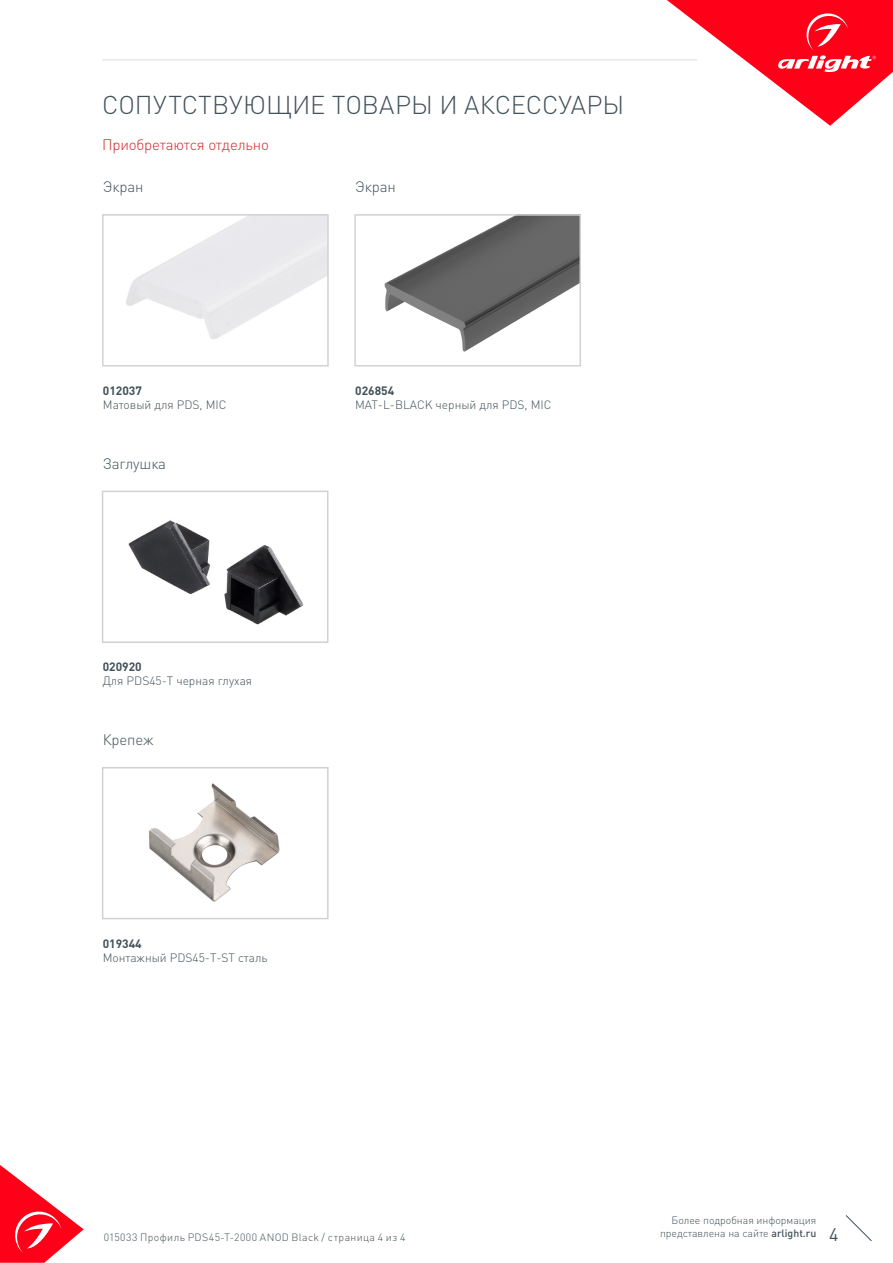
<style>
.page{position:relative;width:893px;height:1263px;background:#fff}
.page>*{position:absolute;margin:0;border:0;box-sizing:border-box;transform-origin:0 0}
.t1{font:300 25.5px "DIN Pro";color:#425159}
.t2{font:18px "DIN Pro";color:#425159}
.t3{font:300 15px "DIN Pro";letter-spacing:-.01em;color:#425159}
.t4{font:300 15px "DIN Pro";letter-spacing:-.01em;color:#d5262a}
.t5{font:300 12px "DIN Pro";color:#425159}
.t6{font:700 12px "DIN Pro";color:#425159}
.t7{font:300 10.5px "DIN Pro";color:#425159}
.t8{font:300 10.5px "DIN Pro";letter-spacing:.04em;color:#425159}
.s1{font-weight:500}
</style>
<div class="page">
<svg style="left:0;top:1165px;width:84px;height:98px"></svg>
<svg style="left:845px;top:1215px;width:27px;height:26px"></svg>
<svg style="left:667px;top:0;width:226px;height:126px"></svg>
<hr style="left:102px;top:60px;width:595px;height:1px;background:#dcdddf">
<div style="left:102px;top:214px;width:227px;height:152px;border:2px solid #d1d2d4"></div>
<img style="left:384px;top:217px;width:194px;height:135px">
<div style="left:354px;top:214px;width:227px;height:152px;border:2px solid #d1d2d4"></div>
<img style="left:128px;top:520px;width:176px;height:105px">
<div style="left:102px;top:491px;width:226px;height:152px;border:2px solid #d1d2d4"></div>
<img style="left:149px;top:783px;width:131px;height:119px">
<div style="left:102px;top:767px;width:227px;height:152px;border:2px solid #d1d2d4"></div>
<p class="t1" style="left:102px;top:87px;width:524px">СОПУТСТВУЮЩИЕ ТОВАРЫ И АКСЕССУАРЫ</p>
<p class="t4" style="left:102px;top:134px;width:168px">Приобретаются отдельно</p>
<p class="t3" style="left:355px;top:177px;width:42px">Экран</p>
<p class="t3" style="left:103px;top:177px;width:42px">Экран</p>
<p class="t6" style="left:103px;top:382px;width:41px">012037</p>
<p class="t5" style="left:103px;top:397px;width:125px">Матовый для PDS, MIC</p>
<p class="t3" style="left:103px;top:453px;width:65px">Заглушка</p>
<p class="t6" style="left:103px;top:659px;width:41px">020920</p>
<p class="t5" style="left:103px;top:673px;width:151px">Для PDS45-T черная глухая</p>
<p class="t3" style="left:103px;top:729px;width:52px">Крепеж</p>
<p class="t6" style="left:103px;top:935px;width:41px">019344</p>
<p class="t5" style="left:103px;top:949px;width:166px">Монтажный PDS45-T-ST сталь</p>
<p class="t6" style="left:355px;top:382px;width:41px">026854</p>
<p class="t5" style="left:355px;top:397px;width:198px">MAT-L-BLACK черный для PDS, MIC</p>
<p class="t7" style="left:672px;top:1213px;width:146px">Более подробная информация</p>
<p class="t7" style="left:660px;top:1226px;width:158px">представлена на сайте <span class="s1">arlight.ru</span></p>
<p class="t8" style="left:104px;top:1230px;width:303px">015033 Профиль PDS45-T-2000 ANOD Black / страница 4 из 4</p>
<h2 class="t2" style="left:829px;top:1222px;width:11px">4</h2>
</div>
